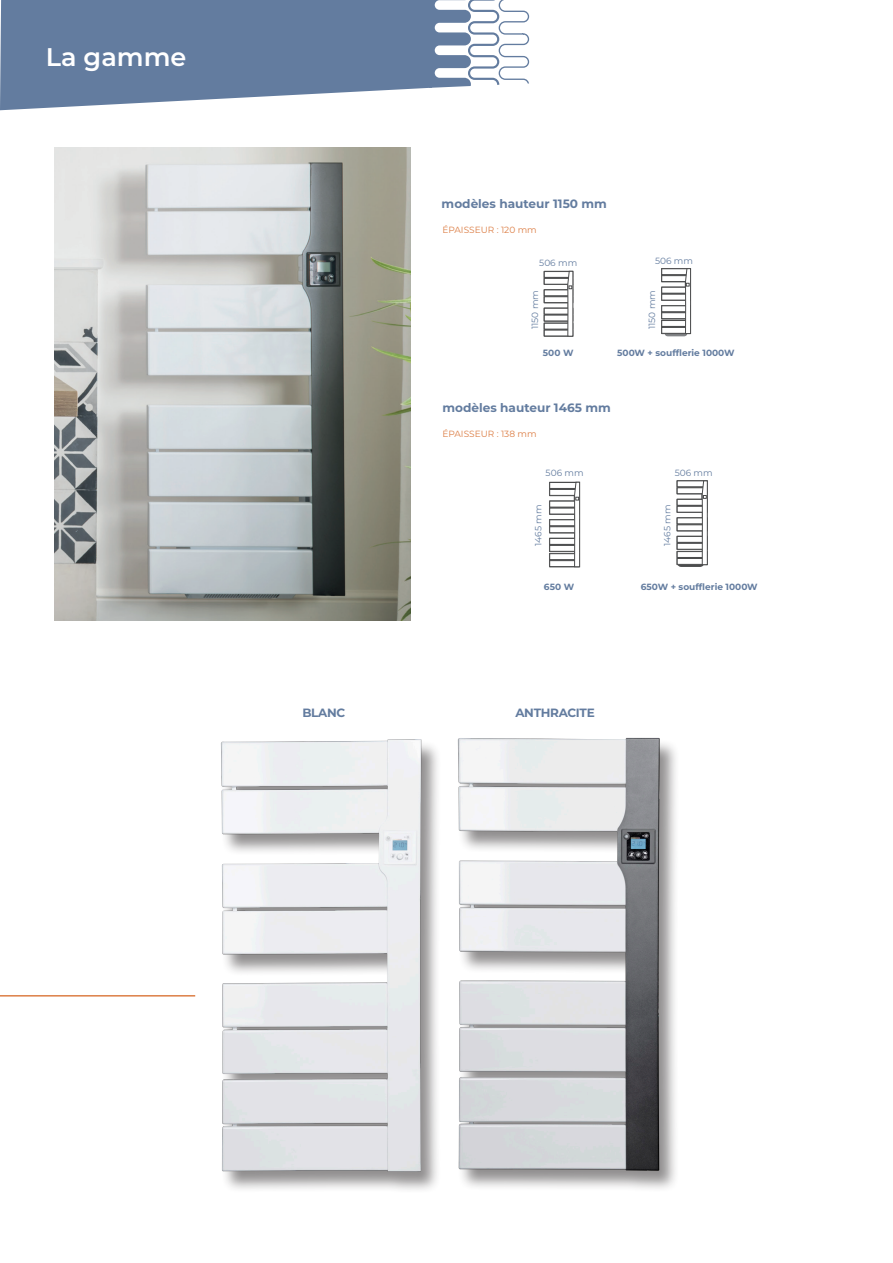
<style>
.page{position:relative;width:893px;height:1263px;background:#fff}
.page>*{position:absolute;margin:0;border:0;box-sizing:border-box;transform-origin:0 0}
.Titre_BLANC_VAgue_OF{font:600 25.5px "Montserrat";color:#fff}
.t1{font:700 12.15px "Montserrat";color:#637c9f}
.Argu_pages_grans_pro{font:700 12px "Montserrat";letter-spacing:-.025em;color:#637c9f}
.PUISSANCES_FILAIRES{font:700 9px "Montserrat";color:#637c9f}
.DIMENSIONS_FILAIRES{font:9px "Montserrat";color:#637c9f}
.t2{font:9px "Montserrat";color:#dc7e45}
</style>
<div class="page">
<svg style="left:433px;top:0;width:97px;height:88px"></svg>
<svg style="left:0;top:0;width:433px;height:110px;fill:#637c9f"></svg>
<div style="left:457px;top:738px;width:223px;height:455px;background:#fafafa"></div>
<img style="left:458px;top:737px;width:216px;height:450px">
<hr style="left:0;top:995px;width:195px;height:1px;background:#dc7e45">
<div style="left:220px;top:740px;width:221px;height:454px;background:#231f20;opacity:.5"></div>
<img style="left:195px;top:739px;width:238px;height:455px">
<img style="left:54px;top:147px;width:356px;height:473px">
<svg style="left:677px;top:480px;width:31px;height:87px"></svg>
<div style="left:549px;top:482px;width:31px;height:7px;border:1px solid #4b4c4d"></div>
<div style="left:550px;top:482px;width:29px;height:6px;border:1px solid #4b4c4d"></div>
<div style="left:549px;top:489px;width:31px;height:7px;border:1px solid #4b4c4d"></div>
<div style="left:550px;top:489px;width:29px;height:6px;border:1px solid #4b4c4d"></div>
<div style="left:549px;top:501px;width:31px;height:6px;border:1px solid #4b4c4d"></div>
<div style="left:550px;top:501px;width:29px;height:6px;border:1px solid #4b4c4d"></div>
<div style="left:549px;top:508px;width:31px;height:6px;border:1px solid #4b4c4d"></div>
<div style="left:550px;top:508px;width:29px;height:6px;border:1px solid #4b4c4d"></div>
<div style="left:549px;top:519px;width:31px;height:7px;border:1px solid #4b4c4d"></div>
<div style="left:550px;top:520px;width:29px;height:6px;border:1px solid #4b4c4d"></div>
<div style="left:549px;top:526px;width:31px;height:7px;border:1px solid #4b4c4d"></div>
<div style="left:550px;top:527px;width:29px;height:6px;border:1px solid #4b4c4d"></div>
<div style="left:549px;top:538px;width:31px;height:7px;border:1px solid #4b4c4d"></div>
<div style="left:550px;top:538px;width:29px;height:6px;border:1px solid #4b4c4d"></div>
<div style="left:549px;top:545px;width:31px;height:7px;border:1px solid #4b4c4d"></div>
<div style="left:550px;top:545px;width:29px;height:6px;border:1px solid #4b4c4d"></div>
<div style="left:549px;top:553px;width:31px;height:7px;border:1px solid #4b4c4d"></div>
<div style="left:550px;top:554px;width:29px;height:6px;border:1px solid #4b4c4d"></div>
<div style="left:549px;top:560px;width:31px;height:7px;border:1px solid #4b4c4d"></div>
<div style="left:550px;top:560px;width:29px;height:7px;border:1px solid #4b4c4d"></div>
<svg style="left:574px;top:482px;width:6px;height:85px"></svg>
<div style="left:661px;top:268px;width:30px;height:7px;border:1px solid #4b4c4d"></div>
<div style="left:662px;top:269px;width:28px;height:6px;border:1px solid #4b4c4d"></div>
<div style="left:661px;top:275px;width:30px;height:7px;border:1px solid #4b4c4d"></div>
<div style="left:662px;top:276px;width:28px;height:6px;border:1px solid #4b4c4d"></div>
<div style="left:661px;top:287px;width:30px;height:7px;border:1px solid #4b4c4d"></div>
<div style="left:662px;top:287px;width:28px;height:6px;border:1px solid #4b4c4d"></div>
<div style="left:661px;top:294px;width:30px;height:6px;border:1px solid #4b4c4d"></div>
<div style="left:662px;top:294px;width:28px;height:6px;border:1px solid #4b4c4d"></div>
<div style="left:661px;top:305px;width:30px;height:7px;border:1px solid #4b4c4d"></div>
<div style="left:662px;top:306px;width:28px;height:6px;border:1px solid #4b4c4d"></div>
<div style="left:661px;top:312px;width:30px;height:7px;border:1px solid #4b4c4d"></div>
<div style="left:662px;top:313px;width:28px;height:6px;border:1px solid #4b4c4d"></div>
<div style="left:661px;top:320px;width:30px;height:7px;border:1px solid #4b4c4d"></div>
<div style="left:662px;top:320px;width:28px;height:6px;border:1px solid #4b4c4d"></div>
<div style="left:661px;top:327px;width:30px;height:7px;border:1px solid #4b4c4d"></div>
<div style="left:662px;top:327px;width:28px;height:6px;border:1px solid #4b4c4d"></div>
<svg style="left:664px;top:268px;width:27px;height:68px"></svg>
<div style="left:544px;top:271px;width:29px;height:7px;border:1px solid #4b4c4d"></div>
<div style="left:544px;top:271px;width:29px;height:6px;border:1px solid #4b4c4d"></div>
<div style="left:544px;top:278px;width:29px;height:7px;border:1px solid #4b4c4d"></div>
<div style="left:544px;top:278px;width:29px;height:6px;border:1px solid #4b4c4d"></div>
<div style="left:544px;top:290px;width:29px;height:6px;border:1px solid #4b4c4d"></div>
<div style="left:544px;top:296px;width:29px;height:7px;border:1px solid #4b4c4d"></div>
<div style="left:544px;top:297px;width:29px;height:6px;border:1px solid #4b4c4d"></div>
<div style="left:544px;top:308px;width:29px;height:6px;border:1px solid #4b4c4d"></div>
<div style="left:544px;top:315px;width:29px;height:6px;border:1px solid #4b4c4d"></div>
<div style="left:544px;top:323px;width:29px;height:6px;border:1px solid #4b4c4d"></div>
<div style="left:544px;top:330px;width:29px;height:6px;border:1px solid #4b4c4d"></div>
<svg style="left:567px;top:271px;width:6px;height:65px"></svg>
<p class="Titre_BLANC_VAgue_OF" style="left:46px;top:39px;width:142px">La gamme</p>
<p class="t1" style="left:442px;top:195px;width:167px">modèles hauteur 1150 mm</p>
<p class="t2" style="left:442px;top:223px;width:96px">ÉPAISSEUR : 120 mm</p>
<p class="DIMENSIONS_FILAIRES" style="left:539px;top:257px;width:39px">506 mm</p>
<p class="DIMENSIONS_FILAIRES" style="left:655px;top:255px;width:39px">506 mm</p>
<p class="DIMENSIONS_FILAIRES" style="left:529px;top:329px;width:41px;rotate:-90deg">1150 mm</p>
<p class="DIMENSIONS_FILAIRES" style="left:646px;top:329px;width:41px;rotate:-90deg">1150 mm</p>
<p class="PUISSANCES_FILAIRES" style="left:543px;top:346px;width:32px">500 W</p>
<p class="PUISSANCES_FILAIRES" style="left:617px;top:346px;width:119px">500W + soufflerie 1000W</p>
<p class="t1" style="left:442px;top:399px;width:170px">modèles hauteur 1465 mm</p>
<p class="t2" style="left:442px;top:427px;width:96px">ÉPAISSEUR : 138 mm</p>
<p class="DIMENSIONS_FILAIRES" style="left:546px;top:467px;width:39px">506 mm</p>
<p class="DIMENSIONS_FILAIRES" style="left:675px;top:467px;width:39px">506 mm</p>
<p class="DIMENSIONS_FILAIRES" style="left:532px;top:546px;width:43px;rotate:-90deg">1465 mm</p>
<p class="DIMENSIONS_FILAIRES" style="left:661px;top:546px;width:43px;rotate:-90deg">1465 mm</p>
<p class="PUISSANCES_FILAIRES" style="left:544px;top:580px;width:32px">650 W</p>
<p class="PUISSANCES_FILAIRES" style="left:641px;top:580px;width:119px">650W + soufflerie 1000W</p>
<p class="Argu_pages_grans_pro" style="left:302px;top:704px;width:44px">BLANC</p>
<p class="Argu_pages_grans_pro" style="left:515px;top:704px;width:81px">ANTHRACITE</p>
</div>
